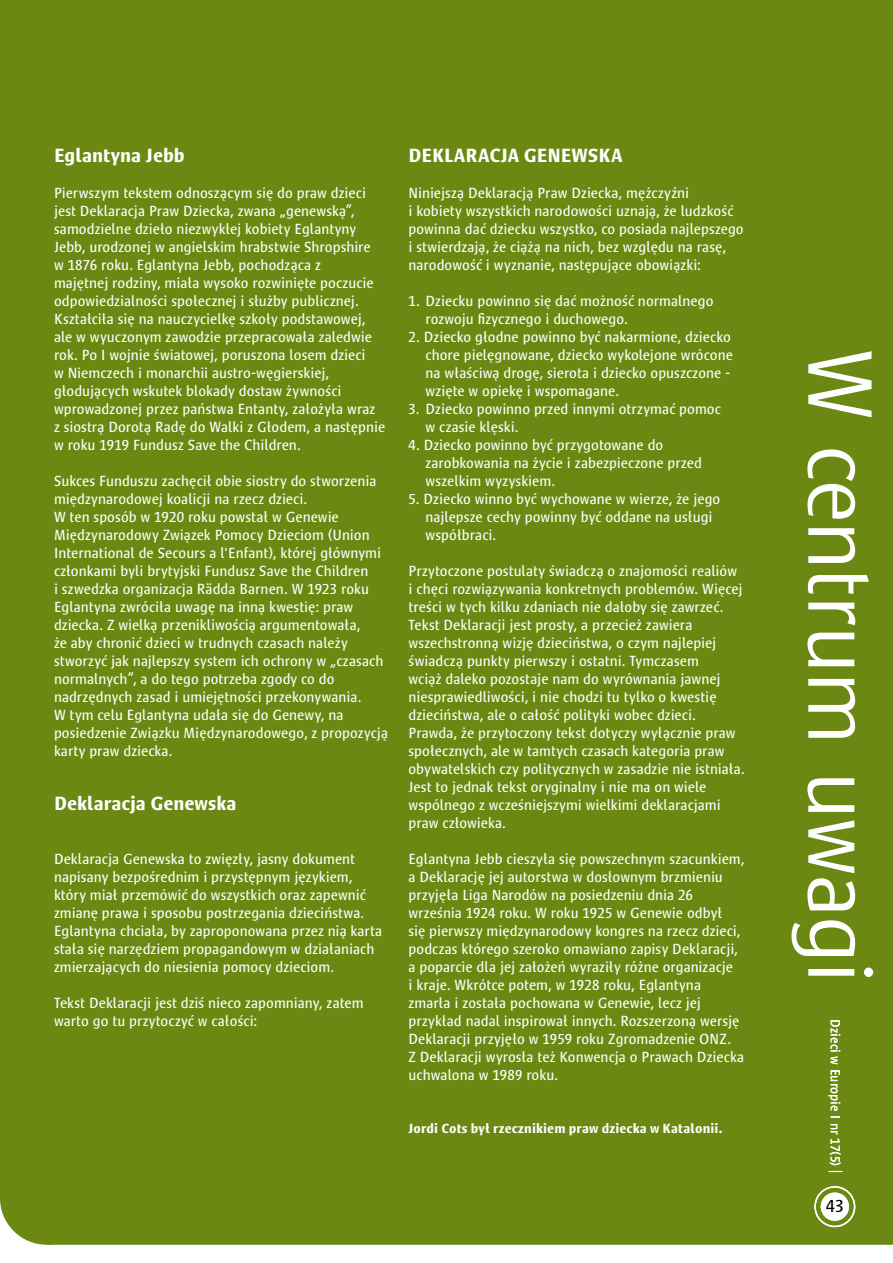
<style>
.page{position:relative;width:893px;height:1263px;background:#fff}
.page>*{position:absolute;margin:0;border:0;box-sizing:border-box;transform-origin:0 0}
.t1{font:300 93px "Satero Sans LT Pro";letter-spacing:-.025em;color:#fff}
.t2{font:700 19.5px "Satero Sans LT Pro";color:#fff}
.t3{font:18px "Satero Sans LT Pro";color:#000}
.t4{font:15px/18px "Satero Sans LT Pro";letter-spacing:.005em;color:#fff}
.t5{font:700 13.5px "Satero Sans LT Pro";letter-spacing:.01em;color:#fff}
.t6{font:13.5px "Satero Sans LT Pro";letter-spacing:.005em;color:#fff}
</style>
<div class="page">
<div style="left:0;top:0;width:893px;height:1245px;background:#6b8912"></div>
<svg style="left:0;top:22px;width:2px;height:48px"></svg>
<div style="left:0;top:1151px;width:93px;height:94px;background:#6b8912;border-radius:50%"></div>
<div style="left:821px;top:1192px;width:28px;height:29px;background:#fff;border-radius:50%"></div>
<div style="left:814px;top:1186px;width:41px;height:41px;border:2px solid #fff;border-radius:50%"></div>
<h2 class="t2" style="left:54px;top:144px;width:132px">Eglantyna Jebb</h2>
<p class="t4" style="left:54px;top:184px;width:333px">Pierwszym tekstem odnoszącym się do praw dzieci jest Deklaracja Praw Dziecka, zwana „genewską”, samodzielne dzieło niezwykłej kobiety Eglantyny Jebb, urodzonej w angielskim hrabstwie Shropshire<br>w 1876 roku. Eglantyna Jebb, pochodząca z<br>majętnej rodziny, miała wysoko rozwinięte poczucie odpowiedzialności społecznej i służby publicznej.<br>Kształciła się na nauczycielkę szkoły podstawowej, ale w wyuczonym zawodzie przepracowała zaledwie rok. Po I wojnie światowej, poruszona losem dzieci<br>w Niemczech i monarchii austro-węgierskiej, głodujących wskutek blokady dostaw żywności wprowadzonej przez państwa Entanty, założyła wraz<br>z siostrą Dorotą Radę do Walki z Głodem, a następnie w roku 1919 Fundusz Save the Children.</p>
<p class="t4" style="left:54px;top:472px;width:336px">Sukces Funduszu zachęcił obie siostry do stworzenia międzynarodowej koalicji na rzecz dzieci.<br>W ten sposób w 1920 roku powstał w Genewie Międzynarodowy Związek Pomocy Dzieciom (Union International de Secours a l'Enfant), której głównymi członkami byli brytyjski Fundusz Save the Children<br>i szwedzka organizacja Rädda Barnen. W 1923 roku Eglantyna zwróciła uwagę na inną kwestię: praw dziecka. Z wielką przenikliwością argumentowała,<br>że aby chronić dzieci w trudnych czasach należy stworzyć jak najlepszy system ich ochrony w „czasach normalnych”, a do tego potrzeba zgody co do nadrzędnych zasad i umiejętności przekonywania.<br>W tym celu Eglantyna udała się do Genewy, na posiedzenie Związku Międzynarodowego, z propozycją karty praw dziecka.</p>
<h2 class="t2" style="left:54px;top:792px;width:184px">Deklaracja Genewska</h2>
<p class="t4" style="left:54px;top:850px;width:330px">Deklaracja Genewska to zwięzły, jasny dokument napisany bezpośrednim i przystępnym językiem, który miał przemówić do wszystkich oraz zapewnić zmianę prawa i sposobu postrzegania dzieciństwa.<br>Eglantyna chciała, by zaproponowana przez nią karta stała się narzędziem propagandowym w działaniach zmierzających do niesienia pomocy dzieciom.</p>
<p class="t4" style="left:54px;top:994px;width:311px">Tekst Deklaracji jest dziś nieco zapomniany, zatem warto go tu przytoczyć w całości:</p>
<h2 class="t2" style="left:408px;top:144px;width:216px">DEKLARACJA GENEWSKA</h2>
<p class="t4" style="left:408px;top:184px;width:337px">Niniejszą Deklaracją Praw Dziecka, mężczyźni<br>i kobiety wszystkich narodowości uznają, że ludzkość powinna dać dziecku wszystko, co posiada najlepszego i stwierdzają, że ciążą na nich, bez względu na rasę, narodowość i wyznanie, następujące obowiązki:</p>
<p class="t4" style="left:425px;top:292px;width:289px;text-indent:-17px">1. Dziecku powinno się dać możność normalnego rozwoju fizycznego i duchowego.</p>
<p class="t4" style="left:425px;top:328px;width:309px;text-indent:-17px">2. Dziecko głodne powinno być nakarmione, dziecko chore pielęgnowane, dziecko wykolejone wrócone na właściwą drogę, sierota i dziecko opuszczone - wzięte w opiekę i wspomagane.</p>
<p class="t4" style="left:425px;top:400px;width:297px;text-indent:-17px">3. Dziecko powinno przed innymi otrzymać pomoc w czasie klęski.</p>
<p class="t4" style="left:425px;top:436px;width:278px;text-indent:-17px">4. Dziecko powinno być przygotowane do zarobkowania na życie i zabezpieczone przed wszelkim wyzyskiem.</p>
<p class="t4" style="left:425px;top:490px;width:296px;text-indent:-17px">5. Dziecko winno być wychowane w wierze, że jego najlepsze cechy powinny być oddane na usługi współbraci.</p>
<p class="t4" style="left:408px;top:562px;width:338px">Przytoczone postulaty świadczą o znajomości realiów<br>i chęci rozwiązywania konkretnych problemów. Więcej treści w tych kilku zdaniach nie dałoby się zawrzeć.<br>Tekst Deklaracji jest prosty, a przecież zawiera wszechstronną wizję dzieciństwa, o czym najlepiej świadczą punkty pierwszy i ostatni. Tymczasem<br>wciąż daleko pozostaje nam do wyrównania jawnej niesprawiedliwości, i nie chodzi tu tylko o kwestię dzieciństwa, ale o całość polityki wobec dzieci.<br>Prawda, że przytoczony tekst dotyczy wyłącznie praw społecznych, ale w tamtych czasach kategoria praw obywatelskich czy politycznych w zasadzie nie istniała.<br>Jest to jednak tekst oryginalny i nie ma on wiele wspólnego z wcześniejszymi wielkimi deklaracjami praw człowieka.</p>
<p class="t4" style="left:408px;top:850px;width:337px">Eglantyna Jebb cieszyła się powszechnym szacunkiem, a Deklarację jej autorstwa w dosłownym brzmieniu przyjęła Liga Narodów na posiedzeniu dnia 26 września 1924 roku. W roku 1925 w Genewie odbył<br>się pierwszy międzynarodowy kongres na rzecz dzieci, podczas którego szeroko omawiano zapisy Deklaracji, a poparcie dla jej założeń wyraziły różne organizacje<br>i kraje. Wkrótce potem, w 1928 roku, Eglantyna zmarła i została pochowana w Genewie, lecz jej przykład nadal inspirował innych. Rozszerzoną wersję Deklaracji przyjęło w 1959 roku Zgromadzenie ONZ.<br>Z Deklaracji wyrosła też Konwencja o Prawach Dziecka uchwalona w 1989 roku.</p>
<p class="t5" style="left:408px;top:1120px;width:316px">Jordi Cots był rzecznikiem praw dziecka w Katalonii.</p>
<h1 class="t1" style="left:893px;top:349px;width:637px;rotate:90deg">W centrum uwagi</h1>
<p class="t6" style="left:843px;top:1019px;width:155px;rotate:90deg">Dzieci w Europie I nr 17(5) |</p>
<p class="t6" style="left:843px;top:1144px;width:19px;rotate:90deg">6 4</p>
<p class="t3" style="left:826px;top:1196px;width:19px">43</p>
</div>
